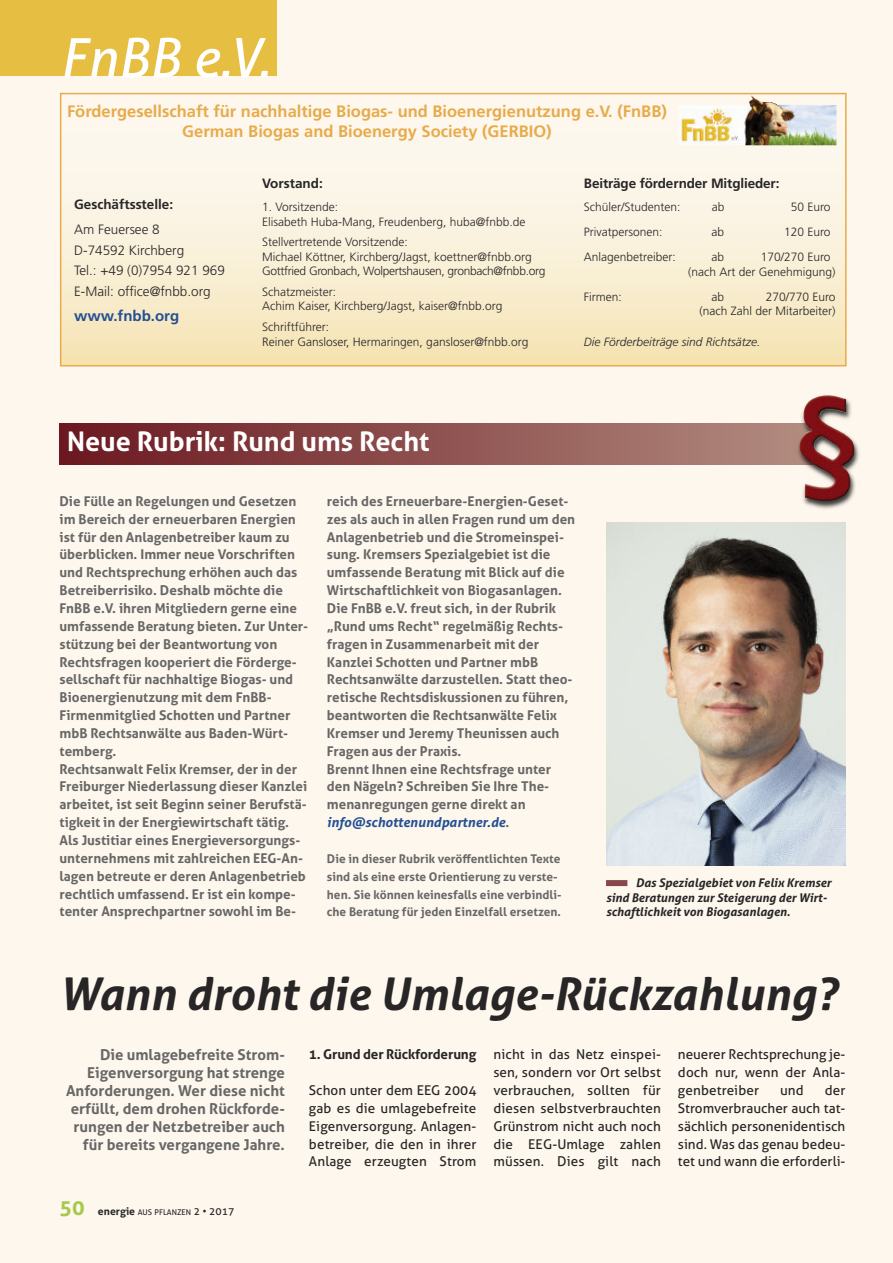
<style>
.page{position:relative;width:893px;height:1263px;background:#fdf7ed}
.page>*{position:absolute;margin:0;border:0;box-sizing:border-box;transform-origin:0 0}
.t1{font:italic 54px "Aller";color:#fff}
.t2{font:italic 700 45px "Aller";color:#272526}
.t3{font:700 27px "Aller";color:#fff}
.t4{font:700 16.5px/19.8px "Frutiger";color:#e7ab4b;text-align:center}
.t5{font:700 15px/18px "Aller";color:#686767;text-align:right}
.t6{font:700 15px "Frutiger";color:#255093}
.t7{font:700 13.5px/17.9px "Aller";color:#686767}
.t8{font:13.5px/17.9px "Aller";letter-spacing:.005em;color:#272526;text-align:justify}
.t9{font:300 13.5px/20.4px "Frutiger";color:#272526}
.t10{font:700 13.5px "Frutiger";letter-spacing:-.01em;color:#272526}
.t11{font:700 13.5px "Aller";letter-spacing:-.01em;color:#272526}
.t12{font:300 12px/14.4px "Frutiger";color:#272526}
.t13{font:700 12px/17.9px "Aller";color:#686767}
.t14{font:italic 700 12px/14.4px "Aller";color:#272526}
.t15{font:italic 300 12px "Frutiger";color:#272526}
.t16{font:7.8px "Aller";color:#272526}
.s1{font-style:italic;color:#255093}
.s2{font-weight:700;font-size:21px;color:#a6c94b}
.s3{font-weight:700;font-size:10.5px}
.s4{font-size:10.5px}
</style>
<div class="page">
<div style="left:0;top:0;width:276px;height:76px;background:#e6bf42"></div>
<div style="left:61px;top:94px;width:784px;height:271px;background:linear-gradient(to bottom,#fefbfa,#f6e6bb)"></div>
<div style="left:60px;top:93px;width:787px;height:273px;border:2px solid #e7ab4b"></div>
<img style="left:678px;top:95px;width:158px;height:50px">
<img style="left:606px;top:523px;width:239px;height:343px">
<div style="left:606px;top:880px;width:21px;height:6px;background:#88464d"></div>
<div style="left:60px;top:423px;width:753px;height:42px;background:linear-gradient(to right,#6b1820,#b38d80)"></div>
<img style="left:785px;top:423px;width:74px;height:100px">
<img style="left:799px;top:395px;width:56px;height:107px">
<h1 class="t1" style="left:60px;top:25px;width:212px">FnBB e.V.</h1>
<p class="t4" style="left:67px;top:103px;width:601px">Fördergesellschaft für nachhaltige Biogas- und Bioenergienutzung e.V. (FnBB)<br>German Biogas and Bioenergy Society (GERBIO)</p>
<p class="t10" style="left:262px;top:178px;width:62px">Vorstand:</p>
<p class="t12" style="left:262px;top:201px;width:265px">1. Vorsitzende:<br>Elisabeth Huba-Mang, Freudenberg, huba@fnbb.de</p>
<p class="t12" style="left:262px;top:236px;width:285px">Stellvertretende Vorsitzende:<br>Michael Köttner, Kirchberg/Jagst, koettner@fnbb.org<br>Gottfried Gronbach, Wolpertshausen, gronbach@fnbb.org</p>
<p class="t12" style="left:262px;top:286px;width:242px">Schatzmeister:<br>Achim Kaiser, Kirchberg/Jagst, kaiser@fnbb.org</p>
<p class="t12" style="left:262px;top:321px;width:268px">Schriftführer:<br>Reiner Gansloser, Hermaringen, gansloser@fnbb.org</p>
<p class="t10" style="left:584px;top:178px;width:197px">Beiträge fördernder Mitglieder:</p>
<p class="t12" style="left:584px;top:201px;width:98px">Schüler/Studenten:</p>
<p class="t12" style="left:712px;top:201px;width:14px">ab</p>
<p class="t12" style="left:791px;top:201px;width:41px">50 Euro</p>
<p class="t12" style="left:584px;top:226px;width:80px">Privatpersonen:</p>
<p class="t12" style="left:711px;top:226px;width:14px">ab</p>
<p class="t12" style="left:784px;top:226px;width:48px">120 Euro</p>
<p class="t12" style="left:584px;top:251px;width:93px">Anlagenbetreiber:</p>
<p class="t12" style="left:711px;top:251px;width:14px">ab</p>
<p class="t10" style="left:74px;top:199px;width:101px">Geschäftsstelle:</p>
<p class="t9" style="left:74px;top:220px;width:152px">Am Feuersee 8<br>D-74592 Kirchberg<br>Tel.: +49 (0)7954 921 969<br>E-Mail: office@fnbb.org</p>
<p class="t6" style="left:74px;top:310px;width:107px">www.fnbb.org</p>
<p class="t12" style="left:688px;top:251px;width:149px;text-indent:73px">170/270 Euro (nach Art der Genehmigung)</p>
<p class="t12" style="left:584px;top:290px;width:39px">Firmen:</p>
<p class="t12" style="left:711px;top:290px;width:14px">ab</p>
<p class="t12" style="left:700px;top:290px;width:138px;text-align:right">270/770 Euro<br>(nach Zahl der Mitarbeiter)</p>
<p class="t15" style="left:584px;top:337px;width:178px">Die Förderbeiträge sind Richtsätze.</p>
<h3 class="t3" style="left:67px;top:424px;width:364px">Neue Rubrik: Rund ums Recht</h3>
<p class="t7" style="left:60px;top:492px;width:250px">Die Fülle an Regelungen und Gesetzen im Bereich der erneuerbaren Energien ist für den Anlagenbetreiber kaum zu überblicken. Immer neue Vorschriften und Rechtsprechung erhöhen auch das Betreiberrisiko. Deshalb möchte die FnBB e.V. ihren Mitgliedern gerne eine umfassende Beratung bieten. Zur Unter&shy;stützung bei der Beantwortung von Rechtsfragen kooperiert die Förderge&shy;sellschaft für nachhaltige Biogas- und Bioenergienutzung mit dem FnBB-Firmenmitglied Schotten und Partner mbB Rechtsanwälte aus Baden-Würt&shy;temberg.<br>Rechtsanwalt Felix Kremser, der in der Freiburger Niederlassung dieser Kanzlei arbeitet, ist seit Beginn seiner Berufstä&shy;tigkeit in der Energiewirtschaft tätig.<br>Als Justitiar eines Energieversorgungs&shy;unternehmens mit zahlreichen EEG-An&shy;lagen betreute er deren Anlagenbetrieb rechtlich umfassend. Er ist ein kompe&shy;tenter Ansprechpartner sowohl im Be-</p>
<p class="t7" style="left:327px;top:492px;width:250px">reich des Erneuerbare-Energien-Geset&shy;zes als auch in allen Fragen rund um den Anlagenbetrieb und die Stromeinspei&shy;sung. Kremsers Spezialgebiet ist die umfassende Beratung mit Blick auf die Wirtschaftlichkeit von Biogasanlagen.<br>Die FnBB e.V. freut sich, in der Rubrik „Rund ums Recht“ regelmäßig Rechts&shy;fragen in Zusammenarbeit mit der Kanzlei Schotten und Partner mbB Rechtsanwälte darzustellen. Statt theo&shy;retische Rechtsdiskussionen zu führen, beantworten die Rechtsanwälte Felix Kremser und Jeremy Theunissen auch Fragen aus der Praxis.<br>Brennt Ihnen eine Rechtsfrage unter den Nägeln? Schreiben Sie Ihre The&shy;menanregungen gerne direkt an <span class="s1">info@schottenundpartner.de</span>.</p>
<p class="t13" style="left:327px;top:850px;width:236px">Die in dieser Rubrik veröffentlichten Texte sind als eine erste Orientierung zu verste&shy;hen. Sie können keinesfalls eine verbindli&shy;che Beratung für jeden Einzelfall ersetzen.</p>
<p class="t14" style="left:606px;top:876px;width:227px;text-indent:30px">Das Spezialgebiet von Felix Kremser sind Beratungen zur Steigerung der Wirt&shy;schaftlichkeit von Biogasanlagen.</p>
<h2 class="t2" style="left:60px;top:965px;width:779px">Wann droht die Umlage-Rückzahlung?</h2>
<p class="t5" style="left:66px;top:1046px;width:220px">Die umlagebefreite Strom-<br>Eigenversorgung hat strenge<br>Anforderungen. Wer diese nicht erfüllt, dem drohen Rückforde&shy;rungen der Netzbetreiber auch für bereits vergangene Jahre.</p>
<p class="t11" style="left:309px;top:1046px;width:169px">1. Grund der Rückforderung</p>
<p class="t8" style="left:309px;top:1081px;width:169px">Schon unter dem EEG 2004 gab es die umlagebefreite Eigenversorgung. Anlagen&shy;betreiber, die den in ihrer Anlage erzeugten Strom</p>
<p class="t8" style="left:493px;top:1045px;width:169px">nicht in das Netz einspei&shy;sen, sondern vor Ort selbst verbrauchen, sollten für diesen selbstverbrauchten Grünstrom nicht auch noch die EEG-Umlage zahlen müssen. Dies gilt nach</p>
<p class="t8" style="left:678px;top:1045px;width:169px">neuerer Rechtsprechung je&shy;doch nur, wenn der Anla&shy;genbetreiber</p>
<p class="t8" style="left:678px;top:1081px;width:169px;text-indent:147px">der Stromverbraucher auch tat&shy;sächlich personenidentisch sind. Was das genau bedeu&shy;tet und wann die erforderli-</p>
<p class="t8" style="left:780px;top:1081px;width:25px">und</p>
<p class="t16" style="left:60px;top:1207px;width:176px"><span class="s2">50</span> <span class="s3">energie</span> AUS pflANzEN <span class="s4">2 • 2017</span></p>
</div>
